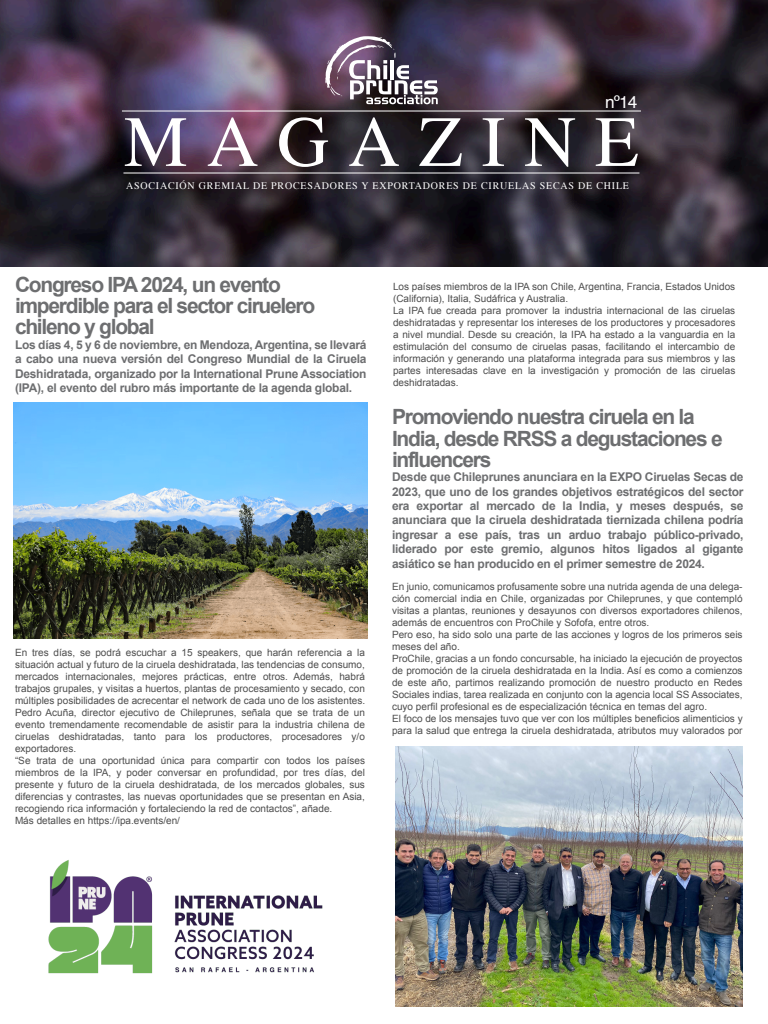
<style>
.page{position:relative;width:768px;height:1024px;background:#fff}
.page>*{position:absolute;margin:0;border:0;box-sizing:border-box;transform-origin:0 0}
.t1{font:72px "Times";letter-spacing:.26em;color:#fff}
.t2{font:700 21px/21.2px "Arial";letter-spacing:-.06em;color:#6d6e70}
.t3{font:17.3px "Helvetica";color:#fff}
.t4{font:700 12px/14.4px "Arial";letter-spacing:-.02em;color:#6d6e70;text-align:justify}
.t5{font:10px/12px "Arial";color:#4d4d4d}
.t6{font:10px "Times";letter-spacing:.08em;color:#fff}
</style>
<div class="page">
<img style="left:0;top:0;width:768px;height:267px">
<svg style="left:325px;top:36px;width:113px;height:68px"></svg>
<hr style="left:122px;top:111px;width:519px;height:1px;background:#fff">
<hr style="left:123px;top:173px;width:516px;height:1px;background:#fff">
<img style="left:14px;top:403px;width:354px;height:236px">
<img style="left:48px;top:860px;width:275px;height:114px">
<img style="left:395px;top:746px;width:347px;height:260px">
<h3 class="t3" style="left:605px;top:89px;width:34px">nº14</h3>
<h1 class="t1" style="left:124px;top:74px;width:516px">MAGAZINE</h1>
<p class="t6" style="left:126px;top:176px;width:505px">ASOCIACIÓN GREMIAL DE PROCESADORES Y EXPORTADORES DE CIRUELAS SECAS DE CHILE</p>
<h2 class="t2" style="left:15px;top:275px;width:302px">Congreso IPA 2024, un evento imperdible para el sector ciruelero chileno y global</h2>
<p class="t4" style="left:15px;top:338px;width:353px">Los días 4, 5 y 6 de noviembre, en Mendoza, Argentina, se llevará a cabo una nueva versión del Congreso Mundial de la Ciruela Deshidratada, organizado por la International Prune Association (IPA), el evento del rubro más importante de la agenda global.</p>
<p class="t5" style="left:15px;top:646px;width:352px">En tres días, se podrá escuchar a 15 speakers, que harán referencia a la situación actual y futuro de la ciruela deshidratada, las tendencias de consumo, mercados internacionales, mejores prácticas, entre otros. Además, habrá trabajos grupales, y visitas a huertos, plantas de procesamiento y secado, con múltiples posibilidades de acrecentar el network de cada uno de los asistentes.<br>Pedro Acuña, director ejecutivo de Chileprunes, señala que se trata de un evento tremendamente recomendable de asistir para la industria chilena de ciruelas deshidratadas, tanto para los productores, procesadores y/o exportadores.<br>“Se trata de una oportunidad única para compartir con todos los países miembros de la IPA, y poder conversar en profundidad, por tres días, del presente y futuro de la ciruela deshidratada, de los mercados globales, sus diferencias y contrastes, las nuevas oportunidades que se presentan en Asia, recogiendo rica información y fortaleciendo la red de contactos”, añade.<br>Más detalles en https://ipa.events/en/</p>
<p class="t5" style="left:393px;top:281px;width:344px">Los países miembros de la IPA son Chile, Argentina, Francia, Estados Unidos (California), Italia, Sudáfrica y Australia.<br>La IPA fue creada para promover la industria internacional de las ciruelas deshidratadas y representar los intereses de los productores y procesadores a nivel mundial. Desde su creación, la IPA ha estado a la vanguardia en la estimulación del consumo de ciruelas pasas, facilitando el intercambio de información y generando una plataforma integrada para sus miembros y las partes interesadas clave en la investigación y promoción de las ciruelas deshidratadas.</p>
<h2 class="t2" style="left:392px;top:407px;width:332px">Promoviendo nuestra ciruela en la<br>India, desde RRSS a degustaciones e influencers</h2>
<p class="t4" style="left:392px;top:470px;width:353px">Desde que Chileprunes anunciara en la EXPO Ciruelas Secas de 2023, que uno de los grandes objetivos estratégicos del sector era exportar al mercado de la India, y meses después, se anunciara que la ciruela deshidratada tiernizada chilena podría ingresar a ese país, tras un arduo trabajo público-privado, liderado por este gremio, algunos hitos ligados al gigante asiático se han producido en el primer semestre de 2024.</p>
<p class="t5" style="left:392px;top:581px;width:352px">En junio, comunicamos profusamente sobre una nutrida agenda de una delega&shy;ción comercial india en Chile, organizadas por Chileprunes, y que contempló visitas a plantas, reuniones y desayunos con diversos exportadores chilenos, además de encuentros con ProChile y Sofofa, entre otros.<br>Pero eso, ha sido solo una parte de las acciones y logros de los primeros seis meses del año.<br>ProChile, gracias a un fondo concursable, ha iniciado la ejecución de proyectos de promoción de la ciruela deshidratada en la India. Así es como a comienzos de este año, partimos realizando promoción de nuestro producto en Redes Sociales indias, tarea realizada en conjunto con la agencia local SS Associates, cuyo perfil profesional es de especialización técnica en temas del agro.<br>El foco de los mensajes tuvo que ver con los múltiples beneficios alimenticios y para la salud que entrega la ciruela deshidratada, atributos muy valorados por</p>
</div>
